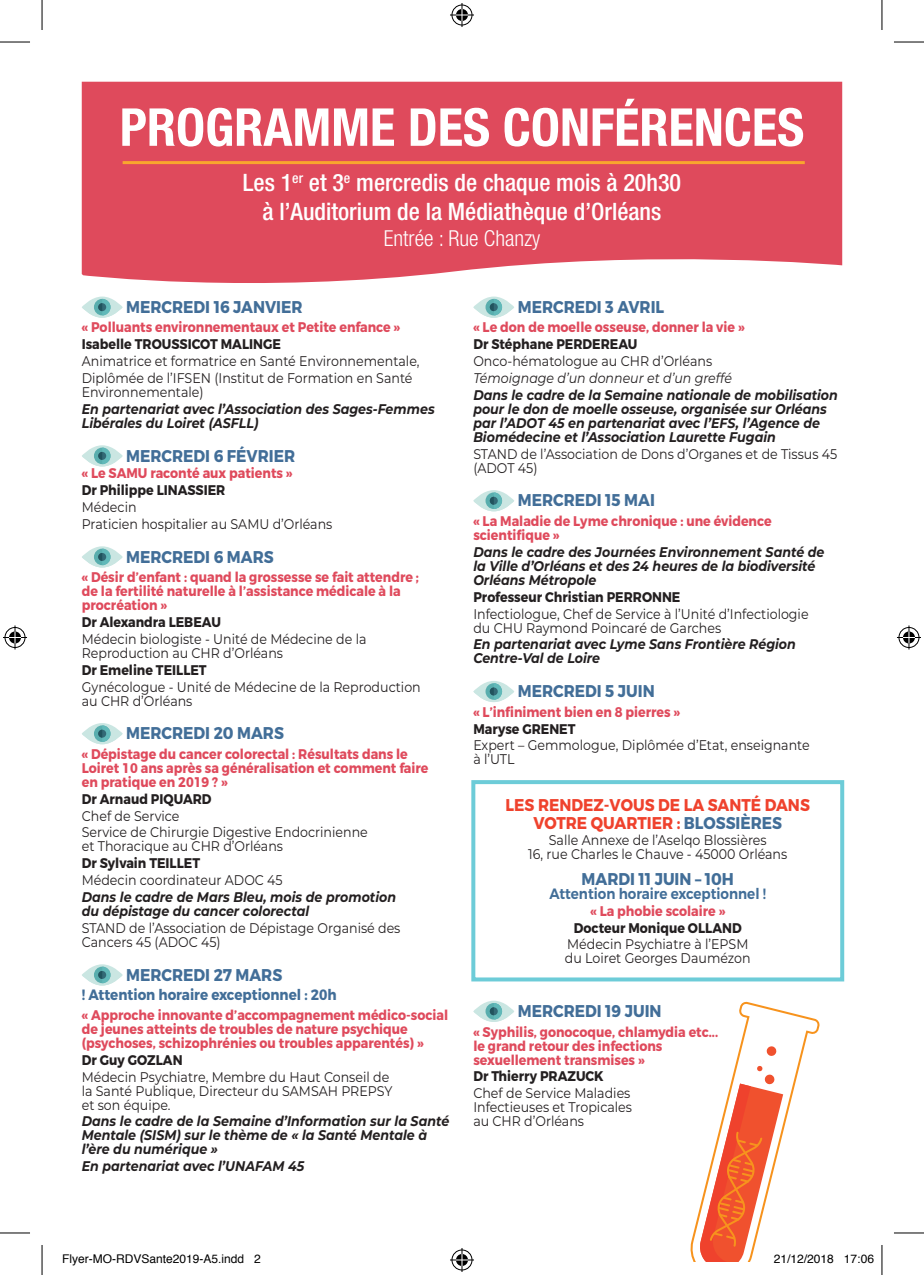
<style>
.page{position:relative;width:924px;height:1275px;background:#fff}
.page>*{position:absolute;margin:0;border:0;box-sizing:border-box;transform-origin:0 0}
.t1{font:700 condensed 52.4px "Helvetica Neue LT Pro";color:#fff}
.t2{font:500 condensed 24px/28.8px "Helvetica Neue LT Pro";color:#fff;text-align:center}
.t3{font:300 condensed 22px "Helvetica Neue LT Pro";color:#fff}
.t4{font:700 17px "Montserrat";color:#426e98;scale:.9 1}
.t5{font:700 17px/18px "Montserrat";color:#ef422d;text-align:center;scale:.9 1}
.t6{font:700 15px "Montserrat";color:#426e98;scale:.9 1}
.t7{font:600 15px "Montserrat";color:#426e98;scale:.9 1}
.t8{font:14px/14px "Montserrat";color:#231f20;scale:.9 1}
.t9{font:700 14px/14px "Montserrat";color:#df4a5c;scale:.9 1}
.t10{font:italic 700 14px/14px "Montserrat";color:#231f20;scale:.9 1}
.t11{font:700 14px "Montserrat";color:#231f20;scale:.9 1}
.t12{font:italic 14px "Montserrat";color:#231f20;scale:.9 1}
.t13{font:12px "Helvetica";color:#000}
.s1{color:#426e98}
</style>
<div class="page">
<div style="left:471px;top:780px;width:372px;height:201px;background:#fff;border:4px solid #6dccd8"></div>
<div style="left:82px;top:82px;width:759px;height:201px;background:#df4a5c"></div>
<hr style="left:123px;top:161px;width:681px;height:3px;background:#f9a62e">
<svg style="left:82px;top:296px;width:41px;height:22px"></svg>
<svg style="left:82px;top:299px;width:41px;height:19px"></svg>
<svg style="left:82px;top:445px;width:41px;height:21px"></svg>
<svg style="left:82px;top:447px;width:41px;height:19px"></svg>
<svg style="left:82px;top:546px;width:41px;height:21px"></svg>
<svg style="left:82px;top:548px;width:41px;height:19px"></svg>
<svg style="left:82px;top:723px;width:41px;height:21px"></svg>
<svg style="left:82px;top:725px;width:41px;height:19px"></svg>
<svg style="left:82px;top:964px;width:41px;height:21px"></svg>
<svg style="left:82px;top:966px;width:41px;height:19px"></svg>
<svg style="left:473px;top:296px;width:41px;height:22px"></svg>
<svg style="left:473px;top:299px;width:41px;height:19px"></svg>
<svg style="left:473px;top:490px;width:41px;height:21px"></svg>
<svg style="left:473px;top:492px;width:41px;height:19px"></svg>
<svg style="left:473px;top:681px;width:41px;height:21px"></svg>
<svg style="left:473px;top:683px;width:41px;height:19px"></svg>
<svg style="left:473px;top:1000px;width:41px;height:22px"></svg>
<svg style="left:473px;top:1003px;width:41px;height:19px"></svg>
<hr style="left:0;top:42px;width:30px;height:1px;background:#000">
<hr style="left:893px;top:42px;width:30px;height:1px;background:#000">
<hr style="left:0;top:1232px;width:30px;height:1px;background:#000">
<hr style="left:893px;top:1232px;width:30px;height:1px;background:#000">
<hr style="left:42px;top:0;width:1px;height:30px;background:#000">
<hr style="left:42px;top:1245px;width:1px;height:30px;background:#000">
<hr style="left:881px;top:0;width:1px;height:30px;background:#000">
<hr style="left:881px;top:1245px;width:1px;height:30px;background:#000">
<svg style="left:450px;top:3px;width:24px;height:24px"></svg>
<svg style="left:450px;top:1248px;width:24px;height:24px"></svg>
<svg style="left:3px;top:625px;width:24px;height:24px"></svg>
<svg style="left:897px;top:625px;width:23px;height:24px"></svg>
<svg style="left:690px;top:1001px;width:130px;height:261px"></svg>
<h1 class="t1" style="left:120px;top:95px;width:685px">PROGRAMME DES CONFÉRENCES</h1>
<h2 class="t2" style="left:243px;top:168px;width:439px">Les 1<sup>er</sup> et 3<sup>e</sup> mercredis de chaque mois à 20h30 à l’Auditorium de la Médiathèque d’Orléans</h2>
<h3 class="t3" style="left:383px;top:226px;width:158px">Entrée : Rue Chanzy</h3>
<p class="t4" style="left:126px;top:296px;width:197px">MERCREDI 16 JANVIER</p>
<p class="t9" style="left:82px;top:321px;width:355px">« Polluants environnementaux et Petite enfance »</p>
<p class="t11" style="left:82px;top:335px;width:223px">Isabelle TROUSSICOT MALINGE</p>
<p class="t8" style="left:82px;top:352px;width:377px;line-height:16.8px">Animatrice et formatrice en Santé Environnementale,<br>Diplômée de l’IFSEN (Institut de Formation en Santé</p>
<p class="t8" style="left:82px;top:384px;width:137px">Environnementale)</p>
<p class="t10" style="left:82px;top:401px;width:393px">En partenariat avec l’Association des Sages-Femmes<br>Libérales du Loiret (ASFLL)</p>
<p class="t4" style="left:126px;top:445px;width:189px">MERCREDI 6 FÉVRIER</p>
<p class="t9" style="left:82px;top:466px;width:235px">« Le SAMU raconté aux patients »</p>
<p class="t11" style="left:82px;top:481px;width:161px">Dr Philippe LINASSIER</p>
<p class="t8" style="left:82px;top:498px;width:280px;line-height:16.8px">Médecin<br>Praticien hospitalier au SAMU d’Orléans</p>
<p class="t4" style="left:126px;top:546px;width:165px">MERCREDI 6 MARS</p>
<p class="t9" style="left:82px;top:570px;width:376px">« Désir d’enfant : quand la grossesse se fait attendre ; de la fertilité naturelle à l’assistance médicale à la procréation »</p>
<p class="t11" style="left:82px;top:613px;width:156px">Dr Alexandra LEBEAU</p>
<p class="t8" style="left:82px;top:631px;width:318px">Médecin biologiste - Unité de Médecine de la<br>Reproduction au CHR d’Orléans</p>
<p class="t11" style="left:82px;top:661px;width:140px">Dr Emeline TEILLET</p>
<p class="t8" style="left:82px;top:679px;width:378px">Gynécologue - Unité de Médecine de la Reproduction au CHR d’Orléans</p>
<p class="t4" style="left:126px;top:722px;width:177px">MERCREDI 20 MARS</p>
<p class="t9" style="left:82px;top:747px;width:386px">« Dépistage du cancer colorectal : Résultats dans le<br>Loiret 10 ans après sa généralisation et comment faire en pratique en 2019 ? »</p>
<p class="t11" style="left:82px;top:790px;width:146px">Dr Arnaud PIQUARD</p>
<p class="t8" style="left:82px;top:806px;width:319px;line-height:16.8px">Chef de Service<br>Service de Chirurgie Digestive Endocrinienne</p>
<p class="t8" style="left:82px;top:839px;width:225px">et Thoracique au CHR d’Orléans</p>
<p class="t11" style="left:82px;top:854px;width:133px">Dr Sylvain TEILLET</p>
<p class="t8" style="left:82px;top:872px;width:225px">Médecin coordinateur ADOC 45</p>
<p class="t10" style="left:82px;top:889px;width:351px">Dans le cadre de Mars Bleu, mois de promotion du dépistage du cancer colorectal</p>
<p class="t8" style="left:82px;top:920px;width:355px">STAND de l’Association de Dépistage Organisé des<br>Cancers 45 (ADOC 45)</p>
<p class="t4" style="left:126px;top:964px;width:175px">MERCREDI 27 MARS</p>
<p class="t6" style="left:82px;top:985px;width:284px">! Attention horaire exceptionnel : 20h</p>
<p class="t9" style="left:82px;top:1008px;width:408px">« Approche innovante d’accompagnement médico-social de jeunes atteints de troubles de nature psychique (psychoses, schizophrénies ou troubles apparentés) »</p>
<p class="t11" style="left:82px;top:1051px;width:113px">Dr Guy GOZLAN</p>
<p class="t8" style="left:82px;top:1069px;width:346px">Médecin Psychiatre, Membre du Haut Conseil de la Santé Publique, Directeur du SAMSAH PREPSY et son équipe.</p>
<p class="t10" style="left:82px;top:1113px;width:409px">Dans le cadre de la Semaine d’Information sur la Santé<br>Mentale (SISM) sur le thème de « la Santé Mentale à l’ère du numérique »</p>
<p class="t10" style="left:82px;top:1158px;width:248px">En partenariat avec l’UNAFAM 45</p>
<p class="t4" style="left:517px;top:296px;width:164px">MERCREDI 3 AVRIL</p>
<p class="t9" style="left:473px;top:321px;width:302px">« Le don de moelle osseuse, donner la vie »</p>
<p class="t11" style="left:473px;top:335px;width:184px">Dr Stéphane PERDEREAU</p>
<p class="t8" style="left:473px;top:354px;width:267px">Onco-hématologue au CHR d’Orléans</p>
<p class="t12" style="left:473px;top:368px;width:289px">Témoignage d’un donneur et d’un greffé</p>
<p class="t10" style="left:473px;top:387px;width:406px">Dans le cadre de la Semaine nationale de mobilisation pour le don de moelle osseuse, organisée sur Orléans par l’ADOT 45 en partenariat avec l’EFS, l’Agence de Biomédecine et l’Association Laurette Fugain</p>
<p class="t8" style="left:473px;top:446px;width:405px">STAND de l’Association de Dons d’Organes et de Tissus 45 (ADOT 45)</p>
<p class="t4" style="left:517px;top:490px;width:154px">MERCREDI 15 MAI</p>
<p class="t9" style="left:473px;top:514px;width:333px">« La Maladie de Lyme chronique : une évidence scientifique »</p>
<p class="t10" style="left:473px;top:544px;width:391px">Dans le cadre des Journées Environnement Santé de la Ville d’Orléans et des 24 heures de la biodiversité<br>Orléans Métropole</p>
<p class="t11" style="left:473px;top:588px;width:231px">Professeur Christian PERRONNE</p>
<p class="t8" style="left:473px;top:606px;width:374px">Infectiologue, Chef de Service à l’Unité d’Infectiologie du CHU Raymond Poincaré de Garches</p>
<p class="t10" style="left:473px;top:637px;width:360px">En partenariat avec Lyme Sans Frontière Région<br>Centre-Val de Loire</p>
<p class="t4" style="left:517px;top:680px;width:153px">MERCREDI 5 JUIN</p>
<p class="t9" style="left:473px;top:705px;width:231px">« L’infiniment bien en 8 pierres »</p>
<p class="t11" style="left:473px;top:720px;width:115px">Maryse GRENET</p>
<p class="t8" style="left:473px;top:738px;width:375px">Expert – Gemmologue, Diplômée d’Etat, enseignante à l’UTL</p>
<p class="t5" style="left:505px;top:796px;width:339px">LES RENDEZ-VOUS DE LA SANTÉ DANS<br>VOTRE QUARTIER : <span class="s1">BLOSSIÈRES</span></p>
<p class="t8" style="left:528px;top:833px;width:289px;text-align:center">Salle Annexe de l’Aselqo Blossières<br>16, rue Charles le Chauve - 45000 Orléans</p>
<p class="t4" style="left:581px;top:868px;width:171px">MARDI 11 JUIN – 10H</p>
<p class="t7" style="left:549px;top:884px;width:242px">Attention horaire exceptionnel !</p>
<p class="t9" style="left:590px;top:904px;width:151px">« La phobie scolaire »</p>
<p class="t11" style="left:573px;top:919px;width:188px">Docteur Monique OLLAND</p>
<p class="t8" style="left:564px;top:937px;width:208px">Médecin Psychiatre à l’EPSM du Loiret Georges Daumézon</p>
<p class="t4" style="left:517px;top:1000px;width:161px">MERCREDI 19 JUIN</p>
<p class="t9" style="left:473px;top:1025px;width:273px">« Syphilis, gonocoque, chlamydia etc... le grand retour des infections sexuellement transmises »</p>
<p class="t11" style="left:473px;top:1067px;width:146px">Dr Thierry PRAZUCK</p>
<p class="t8" style="left:473px;top:1085px;width:178px;text-align:justify">Chef de Service Maladies Infectieuses et Tropicales au CHR d’Orléans</p>
<p class="t13" style="left:62px;top:1249px;width:200px">Flyer-MO-RDVSante2019-A5.indd 2</p>
<p class="t13" style="left:773px;top:1249px;width:102px">21/12/2018 17:06</p>
</div>
